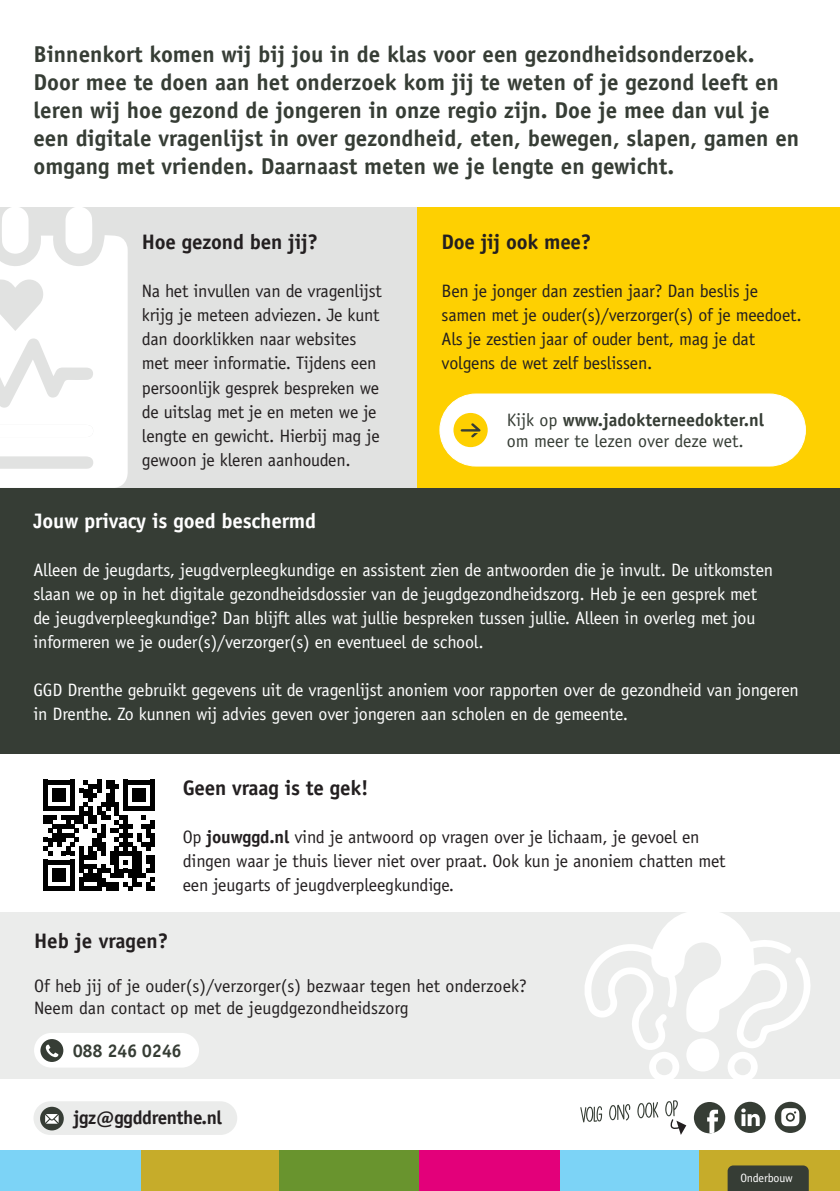
<style>
.page{position:relative;width:840px;height:1191px;background:#fff}
.page>*{position:absolute;margin:0;border:0;box-sizing:border-box;transform-origin:0 0}
.t1{font:700 23px/28px "Officina Sans Std";color:#363d35}
.t2{font:700 21px "Officina Sans Std";letter-spacing:-.01em;color:#231f20}
.t3{font:700 21px "Officina Sans Std";letter-spacing:-.01em;color:#fff}
.t4{font:700 19px "Officina Sans Std";letter-spacing:-.02em;color:#231f20}
.t5{font:700 18.4px "Officina Sans Std";letter-spacing:-.02em;color:#363d35}
.t6{font:18px/24px "Officina Sans Std";letter-spacing:-.01em;color:#231f20}
.t7{font:18px/24px "Officina Sans Std";letter-spacing:-.01em;color:#fff}
.tussenkop_12punt{font:700 18px "Officina Sans Std";color:#363d35}
.tussenkop_12punt-2{font:18px "Officina Sans Std";color:#363d35}
.t8{font:12px "Officina Sans Std";letter-spacing:-.01em;color:#fff}
.s1{font-weight:400}
.s2{font-weight:700}
</style>
<div class="page">
<div style="left:0;top:207px;width:420px;height:281px;background:#e1e2e1"></div>
<div style="left:0;top:912px;width:839px;height:167px;background:#ebeceb"></div>
<div style="left:417px;top:207px;width:422px;height:289px;background:#fed001"></div>
<div style="left:439px;top:394px;width:366px;height:72px;background:#fff;border-radius:36px"></div>
<div style="left:439px;top:393px;width:366px;height:73px;border:1px solid #fff;border-radius:36px"></div>
<div style="left:453px;top:413px;width:34px;height:34px;background:#fed001;border-radius:50%"></div>
<svg style="left:460px;top:423px;width:20px;height:15px"></svg>
<div style="left:138px;top:1149px;width:141px;height:41px;background:#c6ac2a"></div>
<div style="left:279px;top:1149px;width:140px;height:41px;background:#69942e"></div>
<div style="left:559px;top:1149px;width:140px;height:41px;background:#7cd3f6"></div>
<div style="left:419px;top:1149px;width:140px;height:41px;background:#e3007a"></div>
<div style="left:0;top:1149px;width:140px;height:41px;background:#7cd3f6"></div>
<div style="left:699px;top:1149px;width:140px;height:41px;background:#c6ac2a"></div>
<div style="left:727px;top:1165px;width:81px;height:26px;background:#363d35"></div>
<div style="left:33px;top:1101px;width:204px;height:34px;background:#ebeceb;border-radius:17px"></div>
<div style="left:40px;top:1106px;width:24px;height:24px;background:#363d35;border-radius:50%"></div>
<svg style="left:45px;top:1114px;width:14px;height:9px"></svg>
<div style="left:34px;top:1033px;width:165px;height:34px;background:#fff;border-radius:17px"></div>
<div style="left:40px;top:1039px;width:23px;height:23px;background:#363d35;border-radius:50%"></div>
<svg style="left:46px;top:1044px;width:12px;height:13px"></svg>
<svg style="left:44px;top:780px;width:111px;height:111px"></svg>
<svg style="left:585px;top:912px;width:225px;height:167px"></svg>
<svg style="left:0;top:207px;width:128px;height:281px"></svg>
<div style="left:693px;top:1102px;width:31px;height:31px;background:#363d35;border-radius:50%"></div>
<svg style="left:707px;top:1109px;width:10px;height:24px"></svg>
<div style="left:734px;top:1101px;width:31px;height:32px;background:#363d35;border-radius:50%"></div>
<svg style="left:741px;top:1108px;width:18px;height:18px"></svg>
<svg style="left:580px;top:1100px;width:106px;height:35px"></svg>
<svg style="left:774px;top:1101px;width:31px;height:32px"></svg>
<svg style="left:780px;top:1108px;width:19px;height:18px"></svg>
<div style="left:0;top:488px;width:839px;height:265px;background:#363d35"></div>
<p class="t1" style="left:33px;top:40px;width:766px">Binnenkort komen wij bij jou in de klas voor een gezondheidsonderzoek.<br>Door mee te doen aan het onderzoek kom jij te weten of je gezond leeft en leren wij hoe gezond de jongeren in onze regio zijn. Doe je mee dan vul je een digitale vragenlijst in over gezondheid, eten, bewegen, slapen, gamen en omgang met vrienden. Daarnaast meten we je lengte en gewicht.</p>
<p class="t2" style="left:142px;top:229px;width:177px">Hoe gezond ben jij?</p>
<p class="t6" style="left:142px;top:279px;width:241px">Na het invullen van de vragenlijst krijg je meteen adviezen. Je kunt dan doorklikken naar websites met meer informatie. Tijdens een persoonlijk gesprek bespreken we de uitslag met je en meten we je lengte en gewicht. Hierbij mag je gewoon je kleren aanhouden.</p>
<p class="t2" style="left:441px;top:229px;width:151px">Doe jij ook mee?</p>
<p class="t6" style="left:441px;top:279px;width:361px">Ben je jonger dan zestien jaar? Dan beslis je samen met je ouder(s)/verzorger(s) of je meedoet.<br>Als je zestien jaar of ouder bent, mag je dat volgens de wet zelf beslissen.</p>
<p class="tussenkop_12punt" style="left:506px;top:408px;width:259px"><span class="s1">Kijk op</span> www.jadokterneedokter.nl</p>
<p class="tussenkop_12punt-2" style="left:506px;top:431px;width:238px">om meer te lezen over deze wet.</p>
<p class="t3" style="left:33px;top:507px;width:284px">Jouw privacy is goed beschermd</p>
<p class="t7" style="left:33px;top:557px;width:741px">Alleen de jeugdarts, jeugdverpleegkundige en assistent zien de antwoorden die je invult. De uitkomsten slaan we op in het digitale gezondheidsdossier van de jeugdgezondheidszorg. Heb je een gesprek met de jeugdverpleegkundige? Dan blijft alles wat jullie bespreken tussen jullie. Alleen in overleg met jou informeren we je ouder(s)/verzorger(s) en eventueel de school.</p>
<p class="t7" style="left:33px;top:677px;width:766px">GGD Drenthe gebruikt gegevens uit de vragenlijst anoniem voor rapporten over de gezondheid van jongeren in Drenthe. Zo kunnen wij advies geven over jongeren aan scholen en de gemeente.</p>
<p class="t2" style="left:183px;top:774px;width:187px">Geen vraag is te gek!</p>
<p class="t6" style="left:183px;top:825px;width:544px">Op <span class="s2">jouwggd.nl</span> vind je antwoord op vragen over je lichaam, je gevoel en dingen waar je thuis liever niet over praat. Ook kun je anoniem chatten met een jeugarts of jeugdverpleegkundige.</p>
<p class="t2" style="left:34px;top:928px;width:136px">Heb je vragen?</p>
<p class="t6" style="left:34px;top:974px;width:494px">Of heb jij of je ouder(s)/verzorger(s) bezwaar tegen het onderzoek?</p>
<p class="t6" style="left:34px;top:996px;width:376px">Neem dan contact op met de jeugdgezondheidszorg</p>
<p class="t5" style="left:73px;top:1039px;width:110px">088 246 0246</p>
<p class="t4" style="left:73px;top:1105px;width:150px">jgz@ggddrenthe.nl</p>
<p class="t8" style="left:740px;top:1171px;width:54px">Onderbouw</p>
</div>
